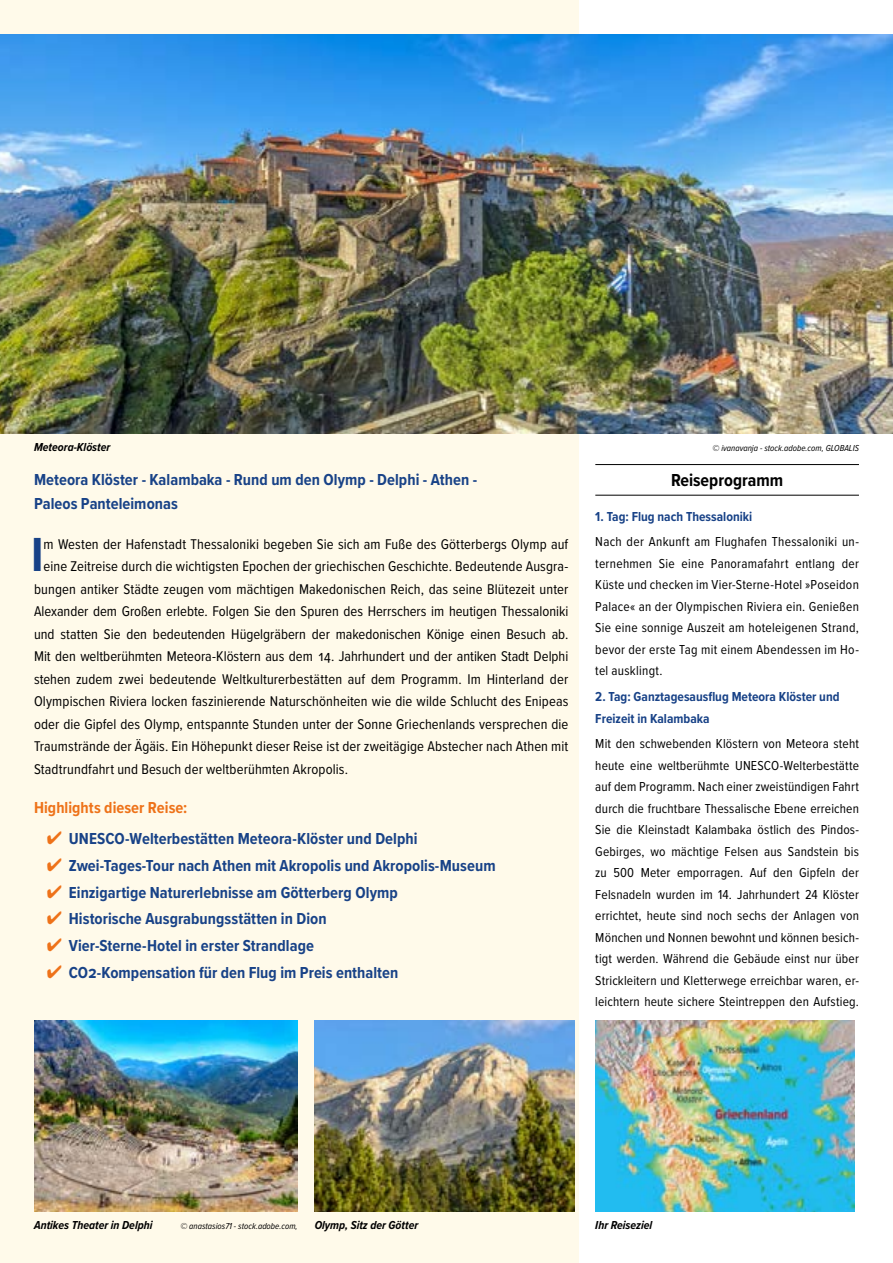
<style>
.page{position:relative;width:893px;height:1263px;background:#fff}
.page>*{position:absolute;margin:0;border:0;box-sizing:border-box;transform-origin:0 0}
.t1{font:700 49.65px "Proxima Nova Cond";color:#184287}
.t2{font:700 18px "Proxima Nova Cond";color:#000}
.t3{font:700 16.5px/24px "Proxima Nova Cond";letter-spacing:.005em;color:#184287}
.t4{font:700 16.5px "Proxima Nova Cond";color:#ee7219}
.t5{font:14.7px "Proxima Nova Cond";letter-spacing:.005em;color:#000}
.t6{font:13.5px/21.5px "Proxima Nova Cond";letter-spacing:.015em;color:#000;text-align:justify}
.t7{font:700 13.5px/21.5px "Proxima Nova Cond";color:#184287}
.t8{font:italic 700 12px "Proxima Nova Cond";color:#000}
.t9{font:italic 9px "Proxima Nova Cond";color:#000}
.s1{color:#ee7219}
</style>
<div class="page">
<div style="left:0;top:0;width:579px;height:1263px;background:#fffaea"></div>
<hr style="left:595px;top:464px;width:264px;height:1px;background:#000">
<hr style="left:595px;top:495px;width:264px;height:1px;background:#000">
<img style="left:0;top:34px;width:893px;height:400px">
<img style="left:595px;top:1020px;width:260px;height:192px">
<img style="left:34px;top:1020px;width:264px;height:192px">
<img style="left:315px;top:1020px;width:259px;height:192px">
<p class="t8" style="left:34px;top:438px;width:78px">Meteora-Klöster</p>
<p class="t9" style="left:712px;top:441px;width:148px">© ivanavanja - stock.adobe.com, GLOBALIS</p>
<p class="t2" style="left:671px;top:467px;width:114px">Reiseprogramm</p>
<p class="t7" style="left:595px;top:505px;width:158px">1. Tag: Flug nach Thessaloniki</p>
<p class="t6" style="left:595px;top:530px;width:265px">Nach der Ankunft am Flughafen Thessaloniki un&shy;ternehmen Sie eine Panoramafahrt entlang der Küste und checken im Vier-Sterne-Hotel »Poseidon Palace« an der Olympischen Riviera ein. Genießen Sie eine sonnige Auszeit am hoteleigenen Strand, bevor der erste Tag mit einem Abendessen im Ho&shy;tel ausklingt.</p>
<p class="t7" style="left:595px;top:685px;width:246px">2. Tag: Ganztagesausflug Meteora Klöster und<br>Freizeit in Kalambaka</p>
<p class="t6" style="left:595px;top:732px;width:265px">Mit den schwebenden Klöstern von Meteora steht heute eine weltberühmte UNESCO-Welterbestätte auf dem Programm. Nach einer zweistündigen Fahrt durch die fruchtbare Thessalische Ebene erreichen Sie die Kleinstadt Kalambaka östlich des Pindos-Gebirges, wo mächtige Felsen aus Sandstein bis zu 500 Meter emporragen. Auf den Gipfeln der Felsnadeln wurden im 14. Jahrhundert 24 Klöster errichtet, heute sind noch sechs der Anlagen von Mönchen und Nonnen bewohnt und können besich&shy;tigt werden. Während die Gebäude einst nur über Strickleitern und Kletterwege erreichbar waren, er&shy;leichtern heute sichere Steintreppen den Aufstieg.</p>
<p class="t3" style="left:34px;top:467px;width:445px">Meteora Klöster - Kalambaka - Rund um den Olymp - Delphi - Athen -<br>Paleos Panteleimonas</p>
<h1 class="t1" style="left:31px;top:518px;width:14px">I</h1>
<p class="t5" style="left:44px;top:533px;width:526px">m Westen der Hafenstadt Thessaloniki begeben Sie sich am Fuße des Götterbergs Olymp auf</p>
<p class="t5" style="left:44px;top:555px;width:526px">eine Zeitreise durch die wichtigsten Epochen der griechischen Geschichte. Bedeutende Ausgra-</p>
<p class="t5" style="left:34px;top:578px;width:536px">bungen antiker Städte zeugen vom mächtigen Makedonischen Reich, das seine Blütezeit unter</p>
<p class="t5" style="left:34px;top:600px;width:536px">Alexander dem Großen erlebte. Folgen Sie den Spuren des Herrschers im heutigen Thessaloniki</p>
<p class="t5" style="left:34px;top:623px;width:536px">und statten Sie den bedeutenden Hügelgräbern der makedonischen Könige einen Besuch ab.</p>
<p class="t5" style="left:34px;top:645px;width:536px">Mit den weltberühmten Meteora-Klöstern aus dem 14. Jahrhundert und der antiken Stadt Delphi</p>
<p class="t5" style="left:34px;top:668px;width:536px">stehen zudem zwei bedeutende Weltkulturerbestätten auf dem Programm. Im Hinterland der</p>
<p class="t5" style="left:34px;top:690px;width:536px">Olympischen Riviera locken faszinierende Naturschönheiten wie die wilde Schlucht des Enipeas</p>
<p class="t5" style="left:34px;top:713px;width:536px">oder die Gipfel des Olymp, entspannte Stunden unter der Sonne Griechenlands versprechen die</p>
<p class="t5" style="left:34px;top:735px;width:536px">Traumstrände der Ägäis. Ein Höhepunkt dieser Reise ist der zweitägige Abstecher nach Athen mit</p>
<p class="t5" style="left:34px;top:758px;width:315px">Stadtrundfahrt und Besuch der weltberühmten Akropolis.</p>
<p class="t4" style="left:34px;top:795px;width:155px">Highlights dieser Reise:</p>
<p class="t3" style="left:47px;top:826px;width:372px"><span class="s1">✔</span> UNESCO-Welterbestätten Meteora-Klöster und Delphi</p>
<p class="t3" style="left:47px;top:853px;width:450px"><span class="s1">✔</span> Zwei-Tages-Tour nach Athen mit Akropolis und Akropolis-Museum</p>
<p class="t3" style="left:47px;top:880px;width:353px"><span class="s1">✔</span> Einzigartige Naturerlebnisse am Götterberg Olymp</p>
<p class="t3" style="left:47px;top:906px;width:281px"><span class="s1">✔</span> Historische Ausgrabungsstätten in Dion</p>
<p class="t3" style="left:47px;top:933px;width:269px"><span class="s1">✔</span> Vier-Sterne-Hotel in erster Strandlage</p>
<p class="t3" style="left:47px;top:960px;width:353px"><span class="s1">✔</span> CO2-Kompensation für den Flug im Preis enthalten</p>
<p class="t8" style="left:34px;top:1216px;width:120px">Antikes Theater in Delphi</p>
<p class="t9" style="left:180px;top:1219px;width:119px">© anastasios71 - stock.adobe.com,</p>
<p class="t8" style="left:315px;top:1216px;width:105px">Olymp, Sitz der Götter</p>
<p class="t8" style="left:595px;top:1216px;width:59px">Ihr Reiseziel</p>
</div>
